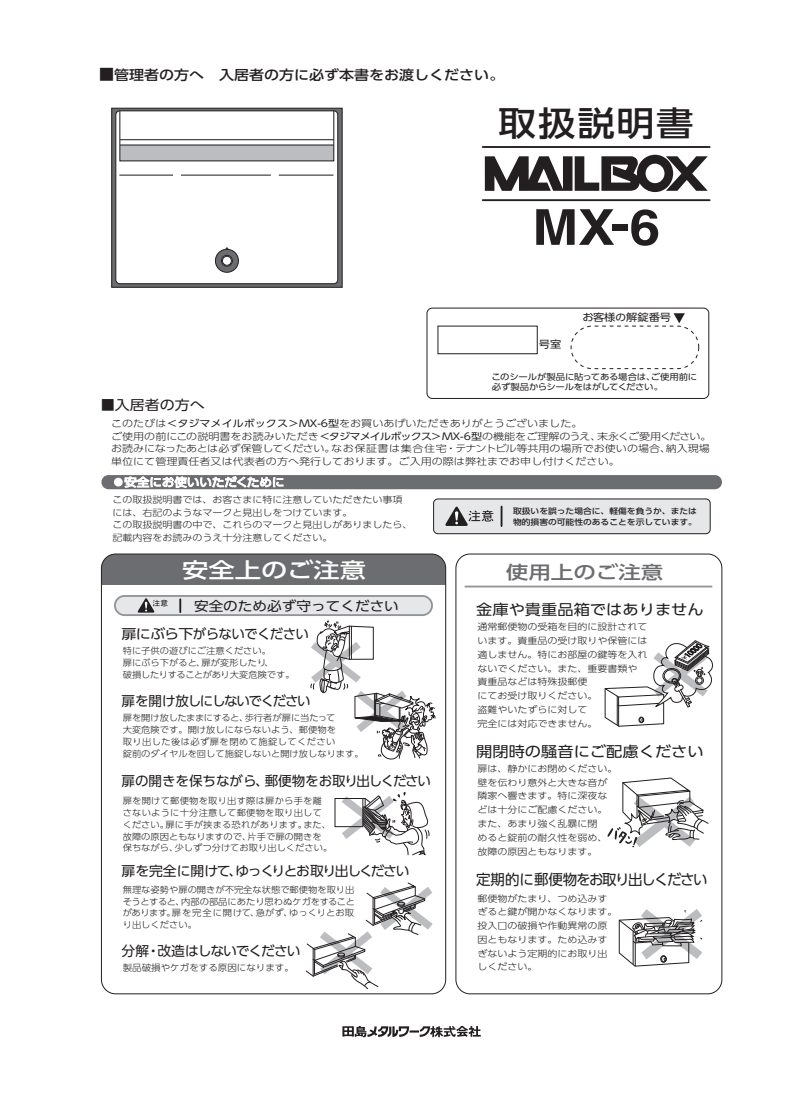
<style>
.page{position:relative;width:805px;height:1113px;background:#fff}
.page>*{position:absolute;margin:0;border:0;box-sizing:border-box;transform-origin:0 0}
.t1{font:700 49.5px "Helvetica";color:#231f20;scale:1.11 1}
.t2{font:500 33.75px "UD Shin Go Pro";letter-spacing:.05em;color:#231f20;scale:1.11 1}
.t3{font:500 21px "UD Shin Go Pro";color:#fff;scale:1.25 1}
.t4{font:500 18px "UD Shin Go Pro";color:#6c6d70;scale:1.25 1}
.t5{font:14.62px "UD Shin Go Pro";color:#231f20;scale:1.11 1}
.t6{font:14.62px "UD Shin Go Pro";letter-spacing:-.1em;color:#231f20}
.t7{font:13.5px "UD Shin Go Pro";letter-spacing:-.1em;color:#231f20}
.t8{font:500 13.5px "UD Shin Go Pro";color:#231f20;scale:1.11 1}
.t9{font:13.5px "UD Shin Go Pro";color:#231f20}
.t10{font:13.5px "UD Shin Go Pro";letter-spacing:-.05em;color:#231f20;scale:1.11 1}
.t11{font:13.5px "UD Shin Go Pro";letter-spacing:-.08em;color:#231f20}
.t12{font:13.5px "UD Shin Go Pro";letter-spacing:-.05em;color:#231f20}
.t13{font:13.12px "UD Shin Go Pro";color:#231f20;scale:1.11 1}
.t14{font:11.25px "UD Shin Go Pro";color:#fff;scale:1.11 1}
.t15{font:10.12px "UD Shin Go Pro";color:#231f20;scale:1.11 1}
.t16{font:300 9.62px/12.8px "UD Shin Go Pro";color:#231f20;scale:1.16 1}
.t17{font:300 9px/13.8px "UD Shin Go Pro";color:#231f20;scale:1.11 1}
.t18{font:300 9px "UD Shin Go Pro";color:#231f20;scale:1.06 1}
.t19{font:300 8.75px/11.9px "UD Shin Go Pro";color:#231f20;scale:1.06 1}
.t20{font:300 8.75px/11.9px "UD Shin Go Pro";letter-spacing:.02em;color:#231f20;scale:1.06 1}
.t21{font:8.5px/10px "UD Shin Go Pro";letter-spacing:-.03em;color:#231f20;scale:1.11 1}
.t22{font:500 7.88px/10.5px "UD Shin Go Pro";color:#231f20;scale:1.11 1}
.s1{font-size:15px}
.s2{font-size:9.62px}
.s3{font-weight:400}
</style>
<div class="page">
<svg style="left:113px;top:110px;width:227px;height:176px"></svg>
<div style="left:120px;top:145px;width:214px;height:16px;background:#bcbdc0"></div>
<div style="left:101px;top:475px;width:620px;height:14px;background:#6c6d70;border-radius:7px"></div>
<div style="left:433px;top:499px;width:277px;height:35px;background:#e6e7e9;border-radius:4px"></div>
<div style="left:433px;top:498px;width:277px;height:36px;border:1px solid #231f20;border-radius:4px"></div>
<div style="left:115px;top:596px;width:317px;height:19px;background:#e6e7e9;border-radius:10px"></div>
<div style="left:101px;top:554px;width:344px;height:31px;background:#6c6d70"></div>
<div style="left:334px;top:798px;width:29px;height:29px;border:1px solid #231f20"></div>
<svg style="left:341px;top:792px;width:88px;height:64px"></svg>
<svg style="left:310px;top:621px;width:126px;height:139px"></svg>
<div style="left:114px;top:595px;width:319px;height:21px;border:2px solid #939598;border-radius:10px"></div>
<svg style="left:137px;top:598px;width:31px;height:14px"></svg>
<svg style="left:179px;top:599px;width:2px;height:13px"></svg>
<svg style="left:305px;top:882px;width:127px;height:107px"></svg>
<div style="left:115px;top:110px;width:223px;height:174px;border:1px solid #231f20;border-radius:4px"></div>
<hr style="left:279px;top:175px;width:54px;height:1px;background:#231f20">
<hr style="left:181px;top:175px;width:90px;height:1px;background:#231f20">
<hr style="left:119px;top:175px;width:54px;height:1px;background:#231f20">
<hr style="left:120px;top:139px;width:214px;height:1px;background:#231f20">
<div style="left:111px;top:108px;width:231px;height:180px;border:1px solid #231f20"></div>
<div style="left:119px;top:110px;width:215px;height:51px;border:1px solid #231f20"></div>
<hr style="left:120px;top:144px;width:214px;height:1px;background:#231f20">
<div style="left:215px;top:249px;width:24px;height:24px;border:1px solid #231f20;border-radius:50%"></div>
<svg style="left:215px;top:247px;width:23px;height:25px"></svg>
<div style="left:221px;top:255px;width:12px;height:11px;border:1px solid #231f20;border-radius:50%"></div>
<div style="left:222px;top:256px;width:10px;height:10px;border:1px solid #231f20;border-radius:50%"></div>
<svg style="left:484px;top:155px;width:223px;height:37px"></svg>
<hr style="left:482px;top:199px;width:227px;height:2px;background:#231f20">
<hr style="left:482px;top:146px;width:227px;height:2px;background:#231f20">
<svg style="left:618px;top:909px;width:84px;height:57px"></svg>
<svg style="left:604px;top:640px;width:109px;height:87px"></svg>
<svg style="left:607px;top:777px;width:101px;height:70px"></svg>
<svg style="left:342px;top:1026px;width:138px;height:11px"></svg>
<div style="left:455px;top:554px;width:267px;height:440px;border:1px solid #231f20;border-radius:14px"></div>
<hr style="left:464px;top:585px;width:248px;height:2px;background:#939598">
<div style="left:114px;top:478px;width:9px;height:8px;background:#fff;border-radius:50%"></div>
<svg style="left:124px;top:476px;width:159px;height:12px"></svg>
<div style="left:570px;top:326px;width:129px;height:43px;border:1px dashed #231f20;border-radius:21px"></div>
<div style="left:437px;top:326px;width:100px;height:28px;border:1px solid #231f20"></div>
<div style="left:426px;top:308px;width:282px;height:91px;border:1px solid #231f20;border-radius:5px"></div>
<svg style="left:673px;top:313px;width:11px;height:10px"></svg>
<svg style="left:445px;top:506px;width:48px;height:20px"></svg>
<hr style="left:500px;top:506px;width:2px;height:20px;background:#231f20">
<h3 class="t8" style="left:99px;top:64px;width:366px"><span class="s1">■</span>管理者の方へ　入居者の方に必ず本書をお渡しください。</h3>
<h2 class="t2" style="left:498px;top:96px;width:177px">取扱説明書</h2>
<h1 class="t1" style="left:532px;top:197px;width:117px">MX-6</h1>
<p class="t15" style="left:538px;top:336px;width:22px">号室</p>
<p class="t15" style="left:582px;top:309px;width:82px">お客様<span class="s2">の</span>解錠番号</p>
<h3 class="t12" style="left:101px;top:394px;width:105px">■入居者の方へ</h3>
<p class="t21" style="left:491px;top:372px;width:187px">このシールが製品に貼ってある場合は、ご使用前に必ず製品からシールをはがしてください。</p>
<p class="t16" style="left:111px;top:416px;width:519px">このたびは<span class="s3">＜タジマメイルボックス＞MX-6型</span>をお買いあげいただきありがとうございました。<br>ご使用の前にこの説明書をお読みいただき<span class="s3">＜タジマメイルボックス＞MX-6型</span>の機能をご理解のうえ、末永くご愛用ください。お読みになったあとは必ず保管してください。なお保証書は集合住宅・テナントビル等共用の場所でお使いの場合、納入現場単位にて管理責任者又は代表者の方へ発行しております。ご入用の際は弊社までお申し付けください。</p>
<p class="t14" style="left:124px;top:473px;width:146px">安全にお使いいただくために</p>
<p class="t17" style="left:112px;top:493px;width:272px;line-height:12.5px">この取扱説明書では、お客さまに特に注意していただきたい事項には、右記のようなマークと見出しをつけています。<br>この取扱説明書の中で、これらのマークと見出しがありましたら、記載内容をお読みのうえ十分注意してください。</p>
<h3 class="t3" style="left:182px;top:553px;width:149px">安全上のご注意</h3>
<h3 class="t13" style="left:194px;top:595px;width:186px">安全のため必ず守ってください</h3>
<h3 class="t10" style="left:121px;top:623px;width:170px">扉にぶら下がらないでください</h3>
<p class="t19" style="left:123px;top:644px;width:164px">特に子供の遊びにご注意ください。<br>扉にぶら下がると、扉が変形したり、<br>破損したりすることがあり大変危険です。</p>
<h3 class="t7" style="left:121px;top:690px;width:191px">扉を開け放しにしないでください</h3>
<p class="t19" style="left:123px;top:712px;width:229px">扉を開け放したままにすると、歩行者が扉に当たって<br>大変危険です。開け放しにならないよう、郵便物を<br>取り出した後は必ず扉を閉めて施錠してください<br>錠前のダイヤルを回して施錠しないと開け放しなります。</p>
<p class="t20" style="left:123px;top:794px;width:199px">扉を開けて郵便物を取り出す際は扉から手を離さないように十分注意して郵便物を取り出してください。扉に手が挟まる恐れがあります。また、故障の原因ともなりますので、片手で扉の開きを保ちながら、少しずつ分けてお取り出しください。</p>
<h3 class="t9" style="left:121px;top:770px;width:311px">扉の開きを保ちながら、郵便物をお取り出しください</h3>
<h3 class="t7" style="left:121px;top:860px;width:289px">扉を完全に開けて、ゆっくりとお取り出しください</h3>
<p class="t19" style="left:123px;top:883px;width:220px;text-align:justify">無理な姿勢や扉の開きが不完全な状態で郵便物を取り出そうとすると、内部の部品にあたり思わぬケガをすることがあります。扉を完全に開けて、急がず、ゆっくりとお取り出しください。</p>
<h3 class="t11" style="left:121px;top:940px;width:180px">分解・改造はしないでください</h3>
<p class="t18" style="left:123px;top:960px;width:163px">製品破損やケガをする原因になります。</p>
<p class="t22" style="left:513px;top:506px;width:167px">取扱いを誤った場合に、軽傷を負うか、または物的損害の可能性のあることを示しています。</p>
<h3 class="t4" style="left:505px;top:557px;width:127px">使用上のご注意</h3>
<h3 class="t5" style="left:476px;top:598px;width:206px">金庫や貴重品箱ではありません</h3>
<p class="t17" style="left:477px;top:619px;width:155px">通常郵便物の受箱を目的に設計されています。貴重品の受け取りや保管には適しません。特にお部屋の鍵等を入れないでください。また、重要書類や貴重品などは特殊扱郵便<br>にてお受け取りください。<br>盗難やいたずらに対して<br>完全には対応できません。</p>
<h3 class="t5" style="left:476px;top:739px;width:206px">開閉時の騒音にご配慮ください</h3>
<p class="t17" style="left:477px;top:761px;width:128px">扉は、静かにお閉めください。壁を伝わり意外と大きな音が隣家へ響きます。特に深夜などは十分にご配慮ください。また、あまり強く乱暴に閉<br>めると錠前の耐久性を弱め、故障の原因ともなります。</p>
<h3 class="t6" style="left:476px;top:867px;width:233px">定期的に郵便物をお取り出しください</h3>
<p class="t17" style="left:477px;top:891px;width:128px">郵便物がたまり、つめ込みすぎると鍵が開かなくなります。投入口の破損や作動異常の原因ともなります。ため込みすぎないよう定期的にお取り出しください。</p>
</div>
